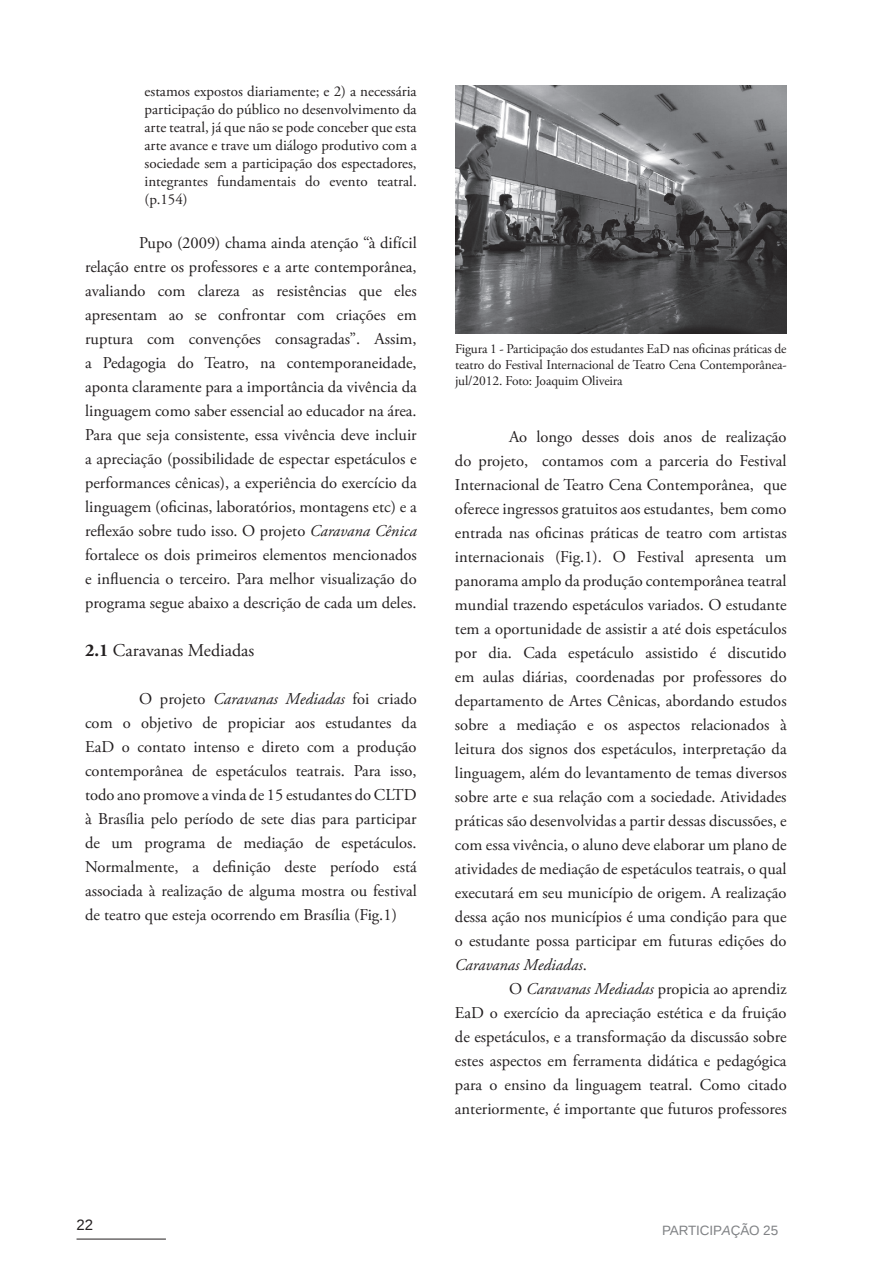
<style>
.page{position:relative;width:893px;height:1263px;background:#fff}
.page>*{position:absolute;margin:0;border:0;box-sizing:border-box;transform-origin:0 0}
.t1{font:18px "Adobe Garamond Pro";color:#231f20}
.t2{font:16.5px/24px "Adobe Garamond Pro";color:#231f20;text-align:justify}
.t3{font:15px/18px "Adobe Garamond Pro";color:#231f20;text-align:justify}
.t4{font:15px "Un B Office";color:#231f20}
.t5{font:13.5px/16.2px "Adobe Garamond Pro";letter-spacing:-.01em;color:#231f20;text-align:justify}
.t6{font:13.5px "Un B Office";letter-spacing:-.01em;color:#808285}
.s1{font-style:italic}
.s2{font-weight:700}
</style>
<div class="page">
<hr style="left:77px;top:1239px;width:89px;height:1px;background:#231f20">
<img style="left:455px;top:85px;width:332px;height:248px">
<p class="t3" style="left:145px;top:83px;width:274px">estamos expostos diariamente; e 2) a necessária participação do público no desenvolvimento da arte teatral, já que não se pode conceber que esta arte avance e trave um diálogo produtivo com a sociedade sem a participação dos espectadores, integrantes fundamentais do evento teatral. (p.154)</p>
<p class="t2" style="left:85px;top:231px;width:333px;text-indent:54px">Pupo (2009) chama ainda atenção “à difícil relação entre os professores e a arte contemporânea, avaliando com clareza as resistências que eles apresentam ao se confrontar com criações em ruptura com convenções consagradas”. Assim, a Pedagogia do Teatro, na contemporaneidade, aponta claramente para a importância da vivência da linguagem como saber essencial ao educador na área.<br>Para que seja consistente, essa vivência deve incluir a apreciação (possibilidade de espectar espetáculos e performances cênicas), a experiência do exercício da linguagem (oficinas, laboratórios, montagens etc) e a reflexão sobre tudo isso. O projeto <span class="s1">Caravana Cênica </span>fortalece os dois primeiros elementos mencionados e influencia o terceiro. Para melhor visualização do programa segue abaixo a descrição de cada um deles.</p>
<p class="t1" style="left:85px;top:639px;width:171px"><span class="s2">2.1</span> Caravanas Mediadas</p>
<p class="t2" style="left:85px;top:687px;width:333px;text-indent:54px">O projeto <span class="s1">Caravanas Mediadas</span> foi criado com o objetivo de propiciar aos estudantes da EaD o contato intenso e direto com a produção contemporânea de espetáculos teatrais. Para isso, todo ano promove a vinda de 15 estudantes do CLTD à Brasília pelo período de sete dias para participar de um programa de mediação de espetáculos.<br>Normalmente, a definição deste período está associada à realização de alguma mostra ou festival de teatro que esteja ocorrendo em Brasília (Fig.1)</p>
<p class="t5" style="left:455px;top:341px;width:333px">Figura 1 - Participação dos estudantes EaD nas oficinas práticas de teatro do Festival Internacional de Teatro Cena Contemporânea&shy;jul/2012. Foto: Joaquim Oliveira</p>
<p class="t2" style="left:455px;top:425px;width:333px;text-indent:54px">Ao longo desses dois anos de realização do projeto, contamos com a parceria do Festival Internacional de Teatro Cena Contemporânea, que oferece ingressos gratuitos aos estudantes, bem como entrada nas oficinas práticas de teatro com artistas internacionais (Fig.1). O Festival apresenta um panorama amplo da produção contemporânea teatral mundial trazendo espetáculos variados. O estudante tem a oportunidade de assistir a até dois espetáculos por dia. Cada espetáculo assistido é discutido em aulas diárias, coordenadas por professores do departamento de Artes Cênicas, abordando estudos sobre a mediação e os aspectos relacionados à leitura dos signos dos espetáculos, interpretação da linguagem, além do levantamento de temas diversos sobre arte e sua relação com a sociedade. Atividades práticas são desenvolvidas a partir dessas discussões, e com essa vivência, o aluno deve elaborar um plano de atividades de mediação de espetáculos teatrais, o qual executará em seu município de origem. A realização dessa ação nos municípios é uma condição para que o estudante possa participar em futuras edições do <span class="s1">Caravanas Mediadas</span>.</p>
<p class="t2" style="left:455px;top:977px;width:333px;text-indent:54px">O <span class="s1">Caravanas Mediadas</span> propicia ao aprendiz EaD o exercício da apreciação estética e da fruição de espetáculos, e a transformação da discussão sobre estes aspectos em ferramenta didática e pedagógica para o ensino da linguagem teatral. Como citado anteriormente, é importante que futuros professores</p>
<p class="t4" style="left:77px;top:1216px;width:18px">22</p>
<p class="t6" style="left:662px;top:1222px;width:118px">PARTICIP<span class="s1">A</span>ÇÃO 25</p>
</div>
